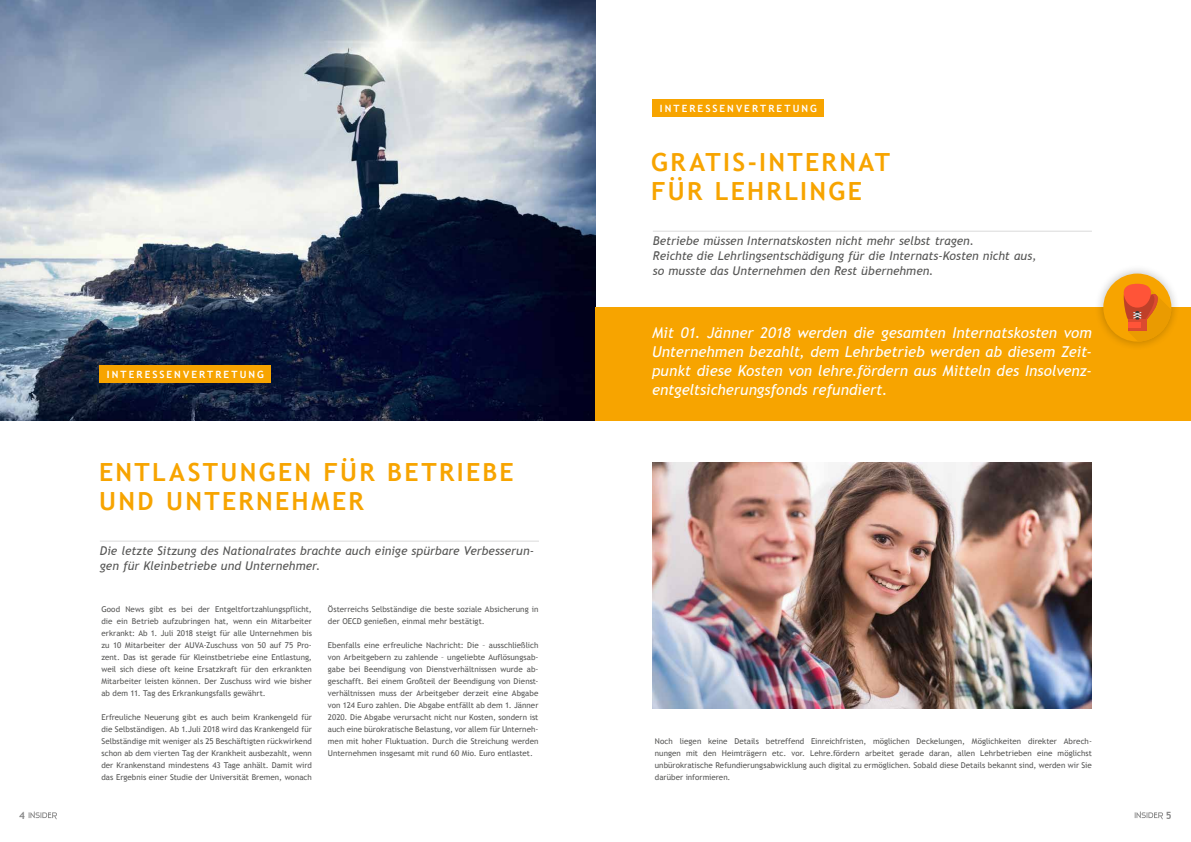
<style>
.page{position:relative;width:1191px;height:842px;background:#fff}
.page>*{position:absolute;margin:0;border:0;box-sizing:border-box;transform-origin:0 0}
.t1{font:700 25px/29px "Trebuchet MS";letter-spacing:.09em;color:#f7a400}
.t2{font:italic 15px/19px "Trebuchet MS";color:#fff;text-align:justify}
.t3{font:italic 12px/15px "Trebuchet MS";color:#575756}
.t4{font:700 10px "Trebuchet MS";letter-spacing:.205em;color:#fff}
.t5{font:700 10px "Trebuchet MS";color:#878787}
.t6{font:8px/12px "Trebuchet MS";color:#575756;text-align:justify}
</style>
<div class="page">
<img style="left:0;top:0;width:595px;height:421px">
<hr style="left:100px;top:541px;width:439px;height:1px;background:#dadada">
<div style="left:99px;top:366px;width:172px;height:17px;background:#f7a400"></div>
<div style="left:595px;top:308px;width:596px;height:113px;background:#f7a400"></div>
<hr style="left:653px;top:231px;width:439px;height:1px;background:#dadada">
<img style="left:653px;top:462px;width:439px;height:246px">
<div style="left:652px;top:99px;width:171px;height:17px;background:#f7a400"></div>
<div style="left:1094px;top:264px;width:86px;height:87px;background:#000;opacity:.25"></div>
<div style="left:1103px;top:274px;width:68px;height:68px;background:#f7a400;border-radius:50%"></div>
<svg style="left:1123px;top:284px;width:48px;height:58px"></svg>
<svg style="left:29px;top:811px;width:28px;height:8px"></svg>
<svg style="left:1134px;top:811px;width:29px;height:8px"></svg>
<p class="t4" style="left:660px;top:102px;width:158px">INTERESSENVERTRETUNG</p>
<h1 class="t1" style="left:651px;top:148px;width:240px">GRATIS-INTERNAT<br>FÜR LEHRLINGE</h1>
<p class="t4" style="left:107px;top:368px;width:158px">INTERESSENVERTRETUNG</p>
<h1 class="t1" style="left:99px;top:458px;width:416px">ENTLASTUNGEN FÜR BETRIEBE<br>UND UNTERNEHMER</h1>
<h3 class="t3" style="left:100px;top:544px;width:436px">Die letzte Sitzung des Nationalrates brachte auch einige spürbare Verbesserun&shy;gen für Kleinbetriebe und Unternehmer.</h3>
<p class="t6" style="left:101px;top:603px;width:212px">Good News gibt es bei der Entgeltfortzahlungspflicht, die ein Betrieb aufzubringen hat, wenn ein Mitarbeiter erkrankt: Ab 1. Juli 2018 steigt für alle Unternehmen bis zu 10 Mitarbeiter der AUVA-Zuschuss von 50 auf 75 Pro&shy;zent. Das ist gerade für Kleinstbetriebe eine Entlastung, weil sich diese oft keine Ersatzkraft für den erkrankten Mitarbeiter leisten können. Der Zuschuss wird wie bisher ab dem 11. Tag des Erkrankungsfalls gewährt.</p>
<p class="t6" style="left:101px;top:711px;width:212px">Erfreuliche Neuerung gibt es auch beim Krankengeld für die Selbständigen. Ab 1.Juli 2018 wird das Krankengeld für Selbständige mit weniger als 25 Beschäftigten rückwirkend schon ab dem vierten Tag der Krankheit ausbezahlt, wenn der Krankenstand mindestens 43 Tage anhält. Damit wird das Ergebnis einer Studie der Universität Bremen, wonach</p>
<p class="t6" style="left:328px;top:603px;width:212px">Österreichs Selbständige die beste soziale Absicherung in der OECD genießen, einmal mehr bestätigt.</p>
<p class="t6" style="left:328px;top:639px;width:212px">Ebenfalls eine erfreuliche Nachricht: Die – ausschließlich von Arbeitgebern zu zahlende – ungeliebte Auflösungsab&shy;gabe bei Beendigung von Dienstverhältnissen wurde ab&shy;geschafft. Bei einem Großteil der Beendigung von Dienst&shy;verhältnissen muss der Arbeitgeber derzeit eine Abgabe von 124 Euro zahlen. Die Abgabe entfällt ab dem 1. Jänner 2020. Die Abgabe verursacht nicht nur Kosten, sondern ist auch eine bürokratische Belastung, vor allem für Unterneh&shy;men mit hoher Fluktuation. Durch die Streichung werden Unternehmen insgesamt mit rund 60 Mio. Euro entlastet.</p>
<h3 class="t3" style="left:653px;top:234px;width:385px">Betriebe müssen Internatskosten nicht mehr selbst tragen.<br>Reichte die Lehrlingsentschädigung für die Internats-Kosten nicht aus, so musste das Unternehmen den Rest übernehmen.</h3>
<h2 class="t2" style="left:652px;top:324px;width:441px">Mit 01. Jänner 2018 werden die gesamten Internatskosten vom Unternehmen bezahlt, dem Lehrbetrieb werden ab diesem Zeit&shy;punkt diese Kosten von lehre.fördern aus Mitteln des Insolvenz&shy;entgeltsicherungsfonds refundiert.</h2>
<p class="t6" style="left:655px;top:735px;width:438px">Noch liegen keine Details betreffend Einreichfristen, möglichen Deckelungen, Möglichkeiten direkter Abrech&shy;nungen mit den Heimträgern etc. vor. Lehre.fördern arbeitet gerade daran, allen Lehrbetrieben eine möglichst unbürokratische Refundierungsabwicklung auch digital zu ermöglichen. Sobald diese Details bekannt sind, werden wir Sie darüber informieren.</p>
<p class="t5" style="left:19px;top:809px;width:7px">4</p>
<p class="t5" style="left:1165px;top:809px;width:7px">5</p>
</div>
